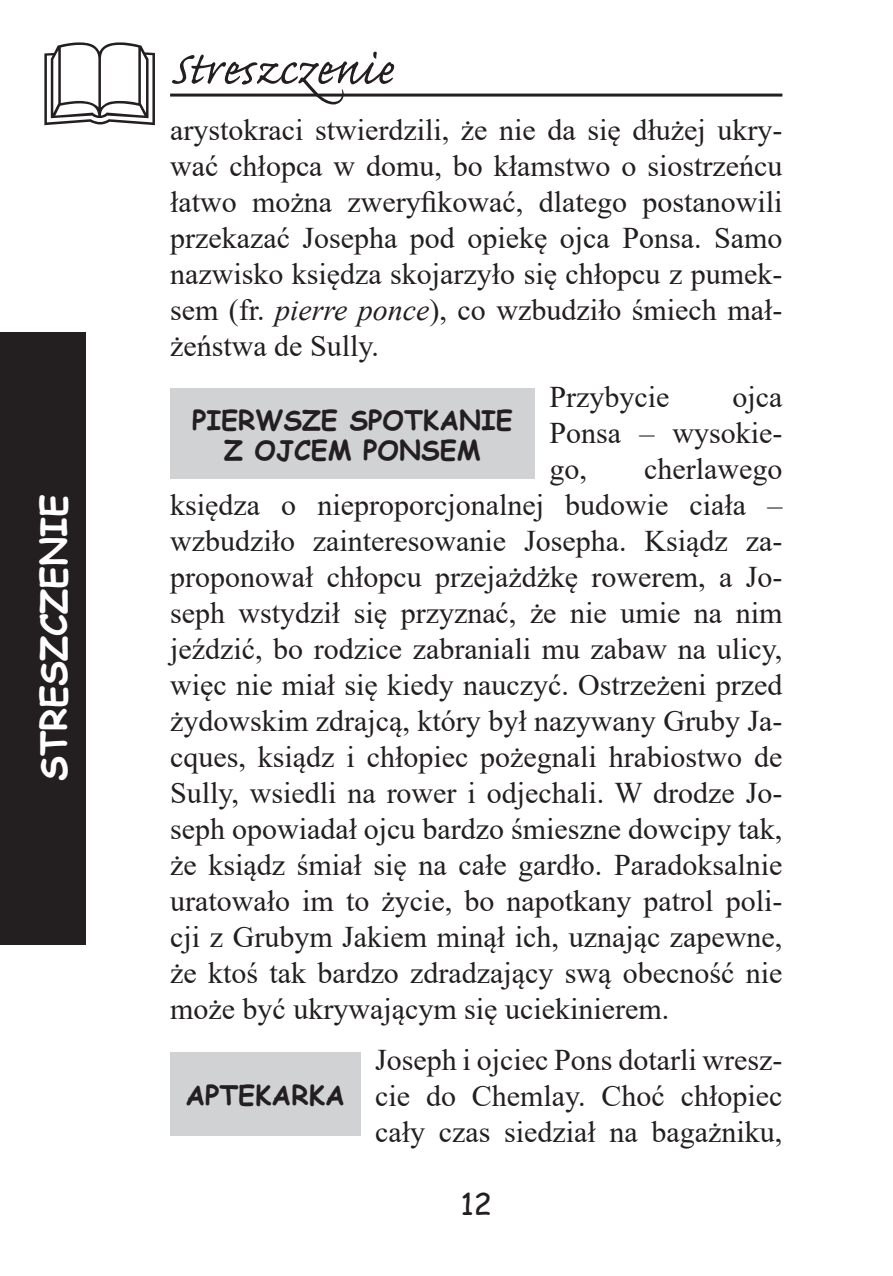
<style>
.page{position:relative;width:893px;height:1276px;background:#fff}
.page>*{position:absolute;margin:0;border:0;box-sizing:border-box;transform-origin:0 0}
.t1{font:60px "Caflisch Script Pro";color:#231f20}
.t2{font:700 36px "Comic Sans MS";color:#fff}
.Normalny{font:30px/36px "Times New Roman";color:#231f20;text-align:justify}
.t3{font:30px "Comic Sans MS";color:#231f20}
.Jama1{font:700 27px "Comic Sans MS";color:#231f20}
.s1{font-style:italic}
</style>
<div class="page">
<div style="left:0;top:332px;width:85px;height:612px;background:#231f20"></div>
<hr style="left:170px;top:94px;width:612px;height:3px;background:#231f20">
<svg style="left:44px;top:42px;width:111px;height:83px"></svg>
<div style="left:170px;top:388px;width:365px;height:91px;background:#d1d2d4"></div>
<div style="left:170px;top:1053px;width:190px;height:82px;background:#d1d2d4"></div>
<p class="t2" style="left:27px;top:781px;width:288px;rotate:-90deg">STRESZCZENIE</p>
<h1 class="t1" style="left:170px;top:38px;width:224px">Streszczenie</h1>
<p class="Normalny" style="left:170px;top:111px;width:614px">arystokraci stwierdzili, że nie da się dłużej ukry&shy;wać chłopca w domu, bo kłamstwo o siostrzeńcu łatwo można zweryfikować, dlatego postanowili przekazać Josepha pod opiekę ojca Ponsa. Samo nazwisko księdza skojarzyło się chłopcu z pumek&shy;sem (fr. <span class="s1">pierre ponce</span>), co wzbudziło śmiech mał&shy;żeństwa de Sully.</p>
<p class="Normalny" style="left:550px;top:378px;width:121px">Przybycie</p>
<p class="Normalny" style="left:550px;top:378px;width:234px;text-indent:183px">ojca Ponsa – wysokie&shy;go,</p>
<p class="Jama1" style="left:192px;top:400px;width:322px">PIERWSZE SPOTKANIE</p>
<p class="Jama1" style="left:224px;top:430px;width:258px">Z OJCEM PONSEM</p>
<p class="Normalny" style="left:170px;top:450px;width:614px;text-indent:474px">cherlawego księdza o nieproporcjonalnej budowie ciała – wzbudziło zainteresowanie Josepha. Ksiądz za&shy;proponował chłopcu przejażdżkę rowerem, a Jo&shy;seph wstydził się przyznać, że nie umie na nim jeździć, bo rodzice zabraniali mu zabaw na ulicy, więc nie miał się kiedy nauczyć. Ostrzeżeni przed żydowskim zdrajcą, który był nazywany Gruby Ja&shy;cques, ksiądz i chłopiec pożegnali hrabiostwo de Sully, wsiedli na rower i odjechali. W drodze Jo&shy;seph opowiadał ojcu bardzo śmieszne dowcipy tak, że ksiądz śmiał się na całe gardło. Paradoksalnie uratowało im to życie, bo napotkany patrol poli&shy;cji z Grubym Jakiem minął ich, uznając zapewne, że ktoś tak bardzo zdradzający swą obecność nie może być ukrywającym się uciekinierem.</p>
<p class="Normalny" style="left:375px;top:1041px;width:409px">Joseph i ojciec Pons dotarli wresz&shy;cie do Chemlay. Choć chłopiec cały czas siedział na bagażniku,</p>
<p class="Jama1" style="left:185px;top:1075px;width:161px">APTEKARKA</p>
<p class="t3" style="left:460px;top:1181px;width:33px">12</p>
</div>
